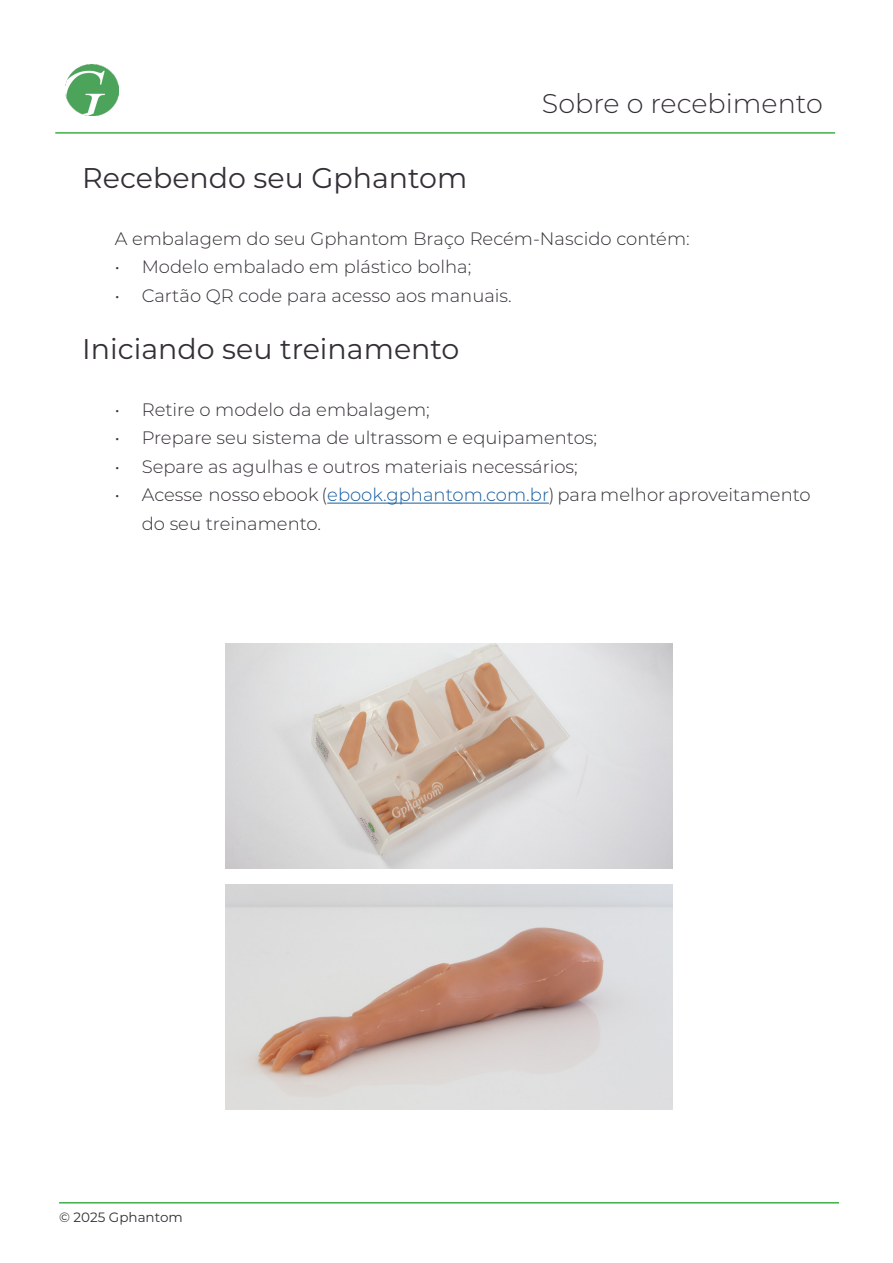
<style>
.page{position:relative;width:893px;height:1263px;background:#fff}
.page>*{position:absolute;margin:0;border:0;box-sizing:border-box;transform-origin:0 0}
.t1{font:28.5px "Montserrat";color:#342f36}
.t2{font:300 27px "Montserrat";color:#342f36}
.t3{font:300 18px/28.5px "Montserrat";color:#342f36}
.t4{font:13.5px "Montserrat";color:#342f36}
.s1{color:#175d9e}
</style>
<div class="page">
<hr style="left:327px;top:503px;width:222px;height:1px;background:#175d9e">
<hr style="left:55px;top:132px;width:780px;height:2px;background:#40ae49">
<img style="left:66px;top:65px;width:52px;height:50px">
<hr style="left:59px;top:1202px;width:780px;height:1px;background:#40ae49">
<img style="left:225px;top:643px;width:447px;height:225px">
<img style="left:225px;top:884px;width:448px;height:225px">
<p class="t2" style="left:542px;top:85px;width:282px">Sobre o recebimento</p>
<p class="t1" style="left:82px;top:158px;width:387px">Recebendo seu Gphantom</p>
<p class="t3" style="left:115px;top:224px;width:577px">A embalagem do seu Gphantom Braço Recém-Nascido contém:</p>
<p class="t3" style="left:115px;top:252px;width:358px">• Modelo embalado em plástico bolha;</p>
<p class="t3" style="left:115px;top:281px;width:399px">• Cartão QR code para acesso aos manuais.</p>
<p class="t1" style="left:82px;top:329px;width:379px">Iniciando seu treinamento</p>
<p class="t3" style="left:115px;top:395px;width:317px">• Retire o modelo da embalagem;</p>
<p class="t3" style="left:115px;top:423px;width:484px">• Prepare seu sistema de ultrassom e equipamentos;</p>
<p class="t3" style="left:115px;top:452px;width:464px">• Separe as agulhas e outros materiais necessários;</p>
<p class="t3" style="left:142px;top:480px;width:670px;text-indent:-27px">• Acesse nosso ebook (<span class="s1">ebook.gphantom.com.br</span>) para melhor aproveitamento do seu treinamento.</p>
<p class="t4" style="left:59px;top:1208px;width:125px">© 2025 Gphantom</p>
</div>
